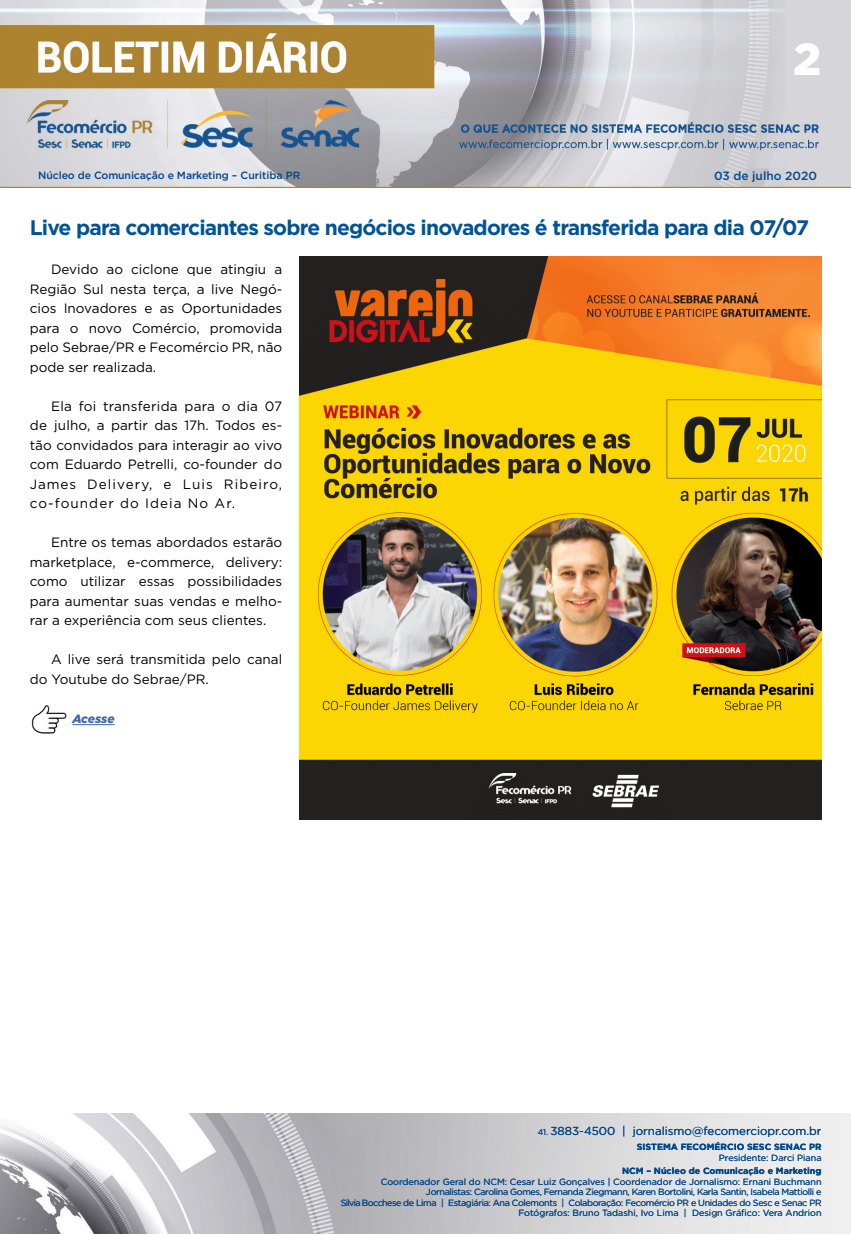
<style>
.page{position:relative;width:851px;height:1234px;background:#fff}
.page>*{position:absolute;margin:0;border:0;box-sizing:border-box;transform-origin:0 0}
.t1{font:900 45px "Gotham";color:#fff}
.t2{font:700 21px "Gotham";letter-spacing:-.04em;color:#005493}
.t3{font:13.5px/19.5px "Gotham";color:#000;text-align:justify}
.t4{font:italic 900 12px "Gotham";color:#3f68a5}
.t5{font:500 11.85px "Gotham";color:#004a93}
.t6{font:11.55px "Gotham";color:#004587}
.t7{font:500 10.5px "Gotham";letter-spacing:-.01em;color:#004587}
.t8{font:9px/10.5px "Gotham";letter-spacing:-.04em;color:#004587;text-align:right}
.t9{font:700 9px "Gotham";color:#004587}
.t10{font:9px "Gotham";color:#004587}
.s1{font-size:8.25px}
</style>
<div class="page">
<img style="left:0;top:0;width:850px;height:188px">
<img style="left:0;top:1113px;width:850px;height:120px">
<hr style="left:72px;top:724px;width:43px;height:1px;background:#3f68a5">
<img style="left:299px;top:256px;width:522px;height:563px">
<img style="left:31px;top:705px;width:35px;height:28px">
<h1 class="t1" style="left:793px;top:28px;width:30px">2</h1>
<p class="t7" style="left:38px;top:168px;width:264px">Núcleo de Comunicação e Marketing – Curitiba PR</p>
<p class="t5" style="left:714px;top:167px;width:104px">03 de julho 2020</p>
<h2 class="t2" style="left:30px;top:214px;width:780px">Live para comerciantes sobre negócios inovadores é transferida para dia 07/07</h2>
<p class="t3" style="left:30px;top:259px;width:254px;text-indent:21px">Devido ao ciclone que atingiu a Região Sul nesta terça, a live Negó&shy;cios Inovadores e as Oportunidades para o novo Comércio, promovida pelo Sebrae/PR e Fecomércio PR, não pode ser realizada.</p>
<p class="t3" style="left:30px;top:396px;width:254px;text-indent:21px">Ela foi transferida para o dia 07 de julho, a partir das 17h. Todos es&shy;tão convidados para interagir ao vivo com Eduardo Petrelli, co-founder do James Delivery, e Luis Ribeiro, co-founder do Ideia No Ar.</p>
<p class="t3" style="left:30px;top:532px;width:254px;text-indent:21px">Entre os temas abordados estarão marketplace, e-commerce, delivery: como utilizar essas possibilidades para aumentar suas vendas e melho&shy;rar a experiência com seus clientes.</p>
<p class="t3" style="left:30px;top:649px;width:254px;text-indent:21px">A live será transmitida pelo canal do Youtube do Sebrae/PR.</p>
<p class="t4" style="left:72px;top:710px;width:44px">Acesse</p>
<p class="t6" style="left:537px;top:1123px;width:285px"><span class="s1">41.</span> 3883-4500 | jornalismo@fecomerciopr.com.br</p>
<p class="t9" style="left:636px;top:1140px;width:186px">SISTEMA FECOMÉRCIO SESC SENAC PR</p>
<p class="t10" style="left:718px;top:1151px;width:104px">Presidente: Darci Piana</p>
<p class="t9" style="left:622px;top:1164px;width:201px">NCM – Núcleo de Comunicação e Marketing</p>
<p class="t8" style="left:341px;top:1175px;width:482px">Coordenador Geral do NCM: Cesar Luiz Gonçalves | Coordenador de Jornalismo: Ernani Buchmann Jornalistas: Carolina Gomes, Fernanda Ziegmann, Karen Bortolini, Karla Santin, Isabela Mattiolli e<br>Silvia Bocchese de Lima | Estagiária: Ana Colemonts | Colaboração: Fecomércio PR e Unidades do Sesc e Senac PR Fotógrafos: Bruno Tadashi, Ivo Lima | Design Gráfico: Vera Andrion</p>
</div>
